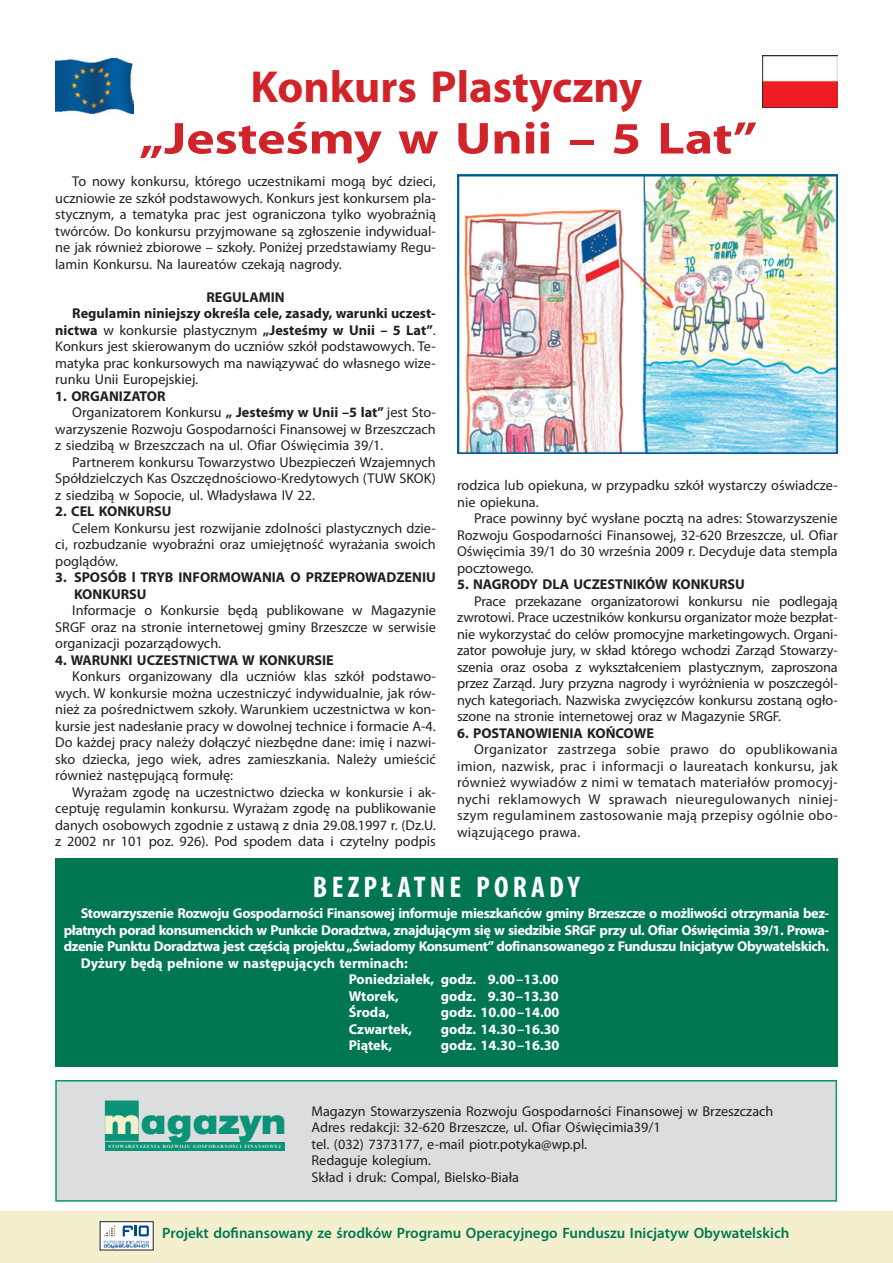
<style>
.page{position:relative;width:893px;height:1263px;background:#fff}
.page>*{position:absolute;margin:0;border:0;box-sizing:border-box;transform-origin:0 0}
.tytuly{font:700 45px "Myriad Pro";color:#d1232a;scale:1.19 1}
.tytuly-2{font:700 45px "Myriad Pro";color:#d1232a}
.t1{font:39.15px "URW Grotesk TCE Bol Wid";color:#0a9379}
.tytuly-3{font:700 condensed 30px "Myriad Pro";letter-spacing:.14em;color:#fff}
.t2{font:600 15px "Myriad Pro";color:#007752}
.Tekst_glowny{font:14.25px/16.5px "Myriad Pro";color:#231f20;text-align:justify}
.Tekst_glowny-2{font:700 14.25px/16.5px "Myriad Pro";color:#fff;text-align:justify}
.Tekst_glowny-3{font:700 14.25px/16.5px "Myriad Pro";color:#231f20}
.t3{font:700 4.65px "Times New Roman";letter-spacing:.12em;color:#f4f0cd}
.s1{font-weight:700}
.s2{color:#f4f0cd}
</style>
<div class="page">
<div style="left:55px;top:1080px;width:782px;height:122px;background:#dcdddf;border:2px solid #0a9379"></div>
<div style="left:105px;top:1142px;width:180px;height:8px;background:#0a9379"></div>
<div style="left:105px;top:1101px;width:33px;height:40px;background:#0a9379;border:1px solid #0a9379"></div>
<div style="left:0;top:1212px;width:893px;height:51px;background:#f4f0cd"></div>
<div style="left:100px;top:1222px;width:53px;height:28px;background:#fff"></div>
<div style="left:100px;top:1221px;width:53px;height:29px;border:1px solid #231f20"></div>
<svg style="left:104px;top:1225px;width:45px;height:23px"></svg>
<img style="left:763px;top:55px;width:75px;height:53px">
<img style="left:55px;top:58px;width:79px;height:56px">
<img style="left:457px;top:175px;width:381px;height:278px">
<div style="left:55px;top:858px;width:783px;height:209px;background:#007752"></div>
<p class="tytuly-2" style="left:250px;top:58px;width:393px">Konkurs Plastyczny</p>
<p class="tytuly" style="left:139px;top:109px;width:521px">„Jesteśmy w Unii – 5 Lat”</p>
<p class="Tekst_glowny" style="left:55px;top:173px;width:382px;text-indent:17px">To nowy konkursu, którego uczestnikami mogą być dzieci, uczniowie ze szkół podstawowych. Konkurs jest konkursem pla&shy;stycznym, a tematyka prac jest ograniczona tylko wyobraźnią twórców. Do konkursu przyjmowane są zgłoszenie indywidual&shy;ne jak również zbiorowe – szkoły. Poniżej przedstawiamy Regu&shy;lamin Konkursu. Na laureatów czekają nagrody.</p>
<p class="Tekst_glowny-3" style="left:206px;top:288px;width:80px">REGULAMIN</p>
<p class="Tekst_glowny" style="left:55px;top:305px;width:382px;text-indent:17px"><span class="s1">Regulamin niniejszy określa cele, zasady, warunki uczest&shy;nictwa</span> w konkursie plastycznym <span class="s1">„Jesteśmy w Unii – 5 Lat”</span>.<br>Konkurs jest skierowanym do uczniów szkół podstawowych. Te&shy;matyka prac konkursowych ma nawiązywać do własnego wize&shy;runku Unii Europejskiej.</p>
<p class="Tekst_glowny-3" style="left:55px;top:387px;width:112px">1. ORGANIZATOR</p>
<p class="Tekst_glowny" style="left:55px;top:404px;width:382px;text-indent:17px">Organizatorem Konkursu <span class="s1">„ Jesteśmy w Unii –5 lat”</span> jest Sto&shy;warzyszenie Rozwoju Gospodarności Finansowej w Brzeszczach z siedzibą w Brzeszczach na ul. Ofiar Oświęcimia 39/1.</p>
<p class="Tekst_glowny" style="left:55px;top:453px;width:382px;text-indent:17px">Partnerem konkursu Towarzystwo Ubezpieczeń Wzajemnych Spółdzielczych Kas Oszczędnościowo-Kredytowych (TUW SKOK) z siedzibą w Sopocie, ul. Władysława IV 22.</p>
<p class="Tekst_glowny-3" style="left:55px;top:503px;width:118px">2. CEL KONKURSU</p>
<p class="Tekst_glowny" style="left:55px;top:519px;width:382px;text-indent:17px">Celem Konkursu jest rozwijanie zdolności plastycznych dzie&shy;ci, rozbudzanie wyobraźni oraz umiejętność wyrażania swoich poglądów.</p>
<p class="Tekst_glowny-3" style="left:74px;top:569px;width:363px;text-indent:-19px">3. SPOSÓB l TRYB INFORMOWANIA O PRZEPROWADZENIU<br>KONKURSU</p>
<p class="Tekst_glowny" style="left:55px;top:602px;width:382px;text-indent:17px">Informacje o Konkursie będą publikowane w Magazynie SRGF oraz na stronie internetowej gminy Brzeszcze w serwisie organizacji pozarządowych.</p>
<p class="Tekst_glowny-3" style="left:55px;top:651px;width:280px">4. WARUNKI UCZESTNICTWA W KONKURSIE</p>
<p class="Tekst_glowny" style="left:55px;top:668px;width:382px;text-indent:17px">Konkurs organizowany dla uczniów klas szkół podstawo&shy;wych. W konkursie można uczestniczyć indywidualnie, jak rów&shy;nież za pośrednictwem szkoły. Warunkiem uczestnictwa w kon&shy;kursie jest nadesłanie pracy w dowolnej technice i formacie A-4.<br>Do każdej pracy należy dołączyć niezbędne dane: imię i nazwi&shy;sko dziecka, jego wiek, adres zamieszkania. Należy umieścić również następującą formułę:</p>
<p class="Tekst_glowny" style="left:55px;top:783px;width:382px;text-indent:17px">Wyrażam zgodę na uczestnictwo dziecka w konkursie i ak&shy;ceptuję regulamin konkursu. Wyrażam zgodę na publikowanie danych osobowych zgodnie z ustawą z dnia 29.08.1997 r. (Dz.U. z 2002 nr 101 poz. 926). Pod spodem data i czytelny podpis</p>
<p class="Tekst_glowny" style="left:457px;top:477px;width:382px">rodzica lub opiekuna, w przypadku szkół wystarczy oświadcze&shy;nie opiekuna.</p>
<p class="Tekst_glowny" style="left:457px;top:510px;width:382px;text-indent:17px">Prace powinny być wysłane pocztą na adres: Stowarzyszenie Rozwoju Gospodarności Finansowej, 32-620 Brzeszcze, ul. Ofiar Oświęcimia 39/1 do 30 września 2009 r. Decyduje data stempla pocztowego.</p>
<p class="Tekst_glowny-3" style="left:457px;top:575px;width:289px">5. NAGRODY DLA UCZESTNIKÓW KONKURSU</p>
<p class="Tekst_glowny" style="left:457px;top:592px;width:382px;text-indent:17px">Prace przekazane organizatorowi konkursu nie podlegają zwrotowi. Prace uczestników konkursu organizator może bezpłat&shy;nie wykorzystać do celów promocyjne marketingowych. Organi&shy;zator powołuje jury, w skład którego wchodzi Zarząd Stowarzy&shy;szenia oraz osoba z wykształceniem plastycznym, zaproszona przez Zarząd. Jury przyzna nagrody i wyróżnienia w poszczegól&shy;nych kategoriach. Nazwiska zwycięzców konkursu zostaną ogło&shy;szone na stronie internetowej oraz w Magazynie SRGF.</p>
<p class="Tekst_glowny-3" style="left:457px;top:724px;width:198px">6. POSTANOWIENIA KOŃCOWE</p>
<p class="Tekst_glowny" style="left:457px;top:741px;width:382px;text-indent:17px">Organizator zastrzega sobie prawo do opublikowania imion, nazwisk, prac i informacji o laureatach konkursu, jak również wywiadów z nimi w tematach materiałów promocyj&shy;nychi reklamowych W sprawach nieuregulowanych niniej&shy;szym regulaminem zastosowanie mają przepisy ogólnie obo&shy;wiązującego prawa.</p>
<p class="tytuly-3" style="left:313px;top:868px;width:268px">BEZPŁATNE PORADY</p>
<p class="Tekst_glowny-2" style="left:64px;top:904px;width:767px;text-indent:17px">Stowarzyszenie Rozwoju Gospodarności Finansowej informuje mieszkańców gminy Brzeszcze o możliwości otrzymania bez&shy;płatnych porad konsumenckich w Punkcie Doradztwa, znajdującym się w siedzibie SRGF przy ul. Ofiar Oświęcimia 39/1. Prowa&shy;dzenie Punktu Doradztwa jest częścią projektu „Świadomy Konsument” dofinansowanego z Funduszu Inicjatyw Obywatelskich.</p>
<p class="Tekst_glowny-2" style="left:81px;top:954px;width:329px">Dyżury będą pełnione w następujących terminach:</p>
<p class="Tekst_glowny-2" style="left:349px;top:970px;width:212px">Poniedziałek, godz. 9.00–13.00</p>
<p class="Tekst_glowny-2" style="left:349px;top:987px;width:52px">Wtorek,</p>
<p class="Tekst_glowny-2" style="left:441px;top:987px;width:119px">godz. 9.30–13.30</p>
<p class="Tekst_glowny-2" style="left:349px;top:1003px;width:42px">Środa,</p>
<p class="Tekst_glowny-2" style="left:441px;top:1003px;width:120px">godz. 10.00–14.00</p>
<p class="Tekst_glowny-2" style="left:349px;top:1020px;width:65px">Czwartek,</p>
<p class="Tekst_glowny-2" style="left:441px;top:1020px;width:120px">godz. 14.30–16.30</p>
<p class="Tekst_glowny-2" style="left:349px;top:1036px;width:45px">Piątek,</p>
<p class="Tekst_glowny-2" style="left:441px;top:1036px;width:120px">godz. 14.30–16.30</p>
<p class="t1" style="left:103px;top:1097px;width:185px"><span class="s2">m</span>agazyn</p>
<p class="t3" style="left:109px;top:1143px;width:174px">STOWARZYSZENIA ROZWOJU GOSPODARNOŚCI FINANSOWEJ</p>
<p class="Tekst_glowny" style="left:311px;top:1103px;width:463px">Magazyn Stowarzyszenia Rozwoju Gospodarności Finansowej w Brzeszczach</p>
<p class="Tekst_glowny" style="left:311px;top:1119px;width:351px">Adres redakcji: 32-620 Brzeszcze, ul. Ofiar Oświęcimia39/1</p>
<p class="Tekst_glowny" style="left:311px;top:1136px;width:277px">tel. (032) 7373177, e-mail piotr.potyka@wp.pl.</p>
<p class="Tekst_glowny" style="left:311px;top:1152px;width:121px">Redaguje kolegium.</p>
<p class="Tekst_glowny" style="left:311px;top:1169px;width:209px">Skład i druk: Compal, Bielsko-Biała</p>
<p class="t2" style="left:162px;top:1223px;width:629px">Projekt dofinansowany ze środków Programu Operacyjnego Funduszu Inicjatyw Obywatelskich</p>
</div>
